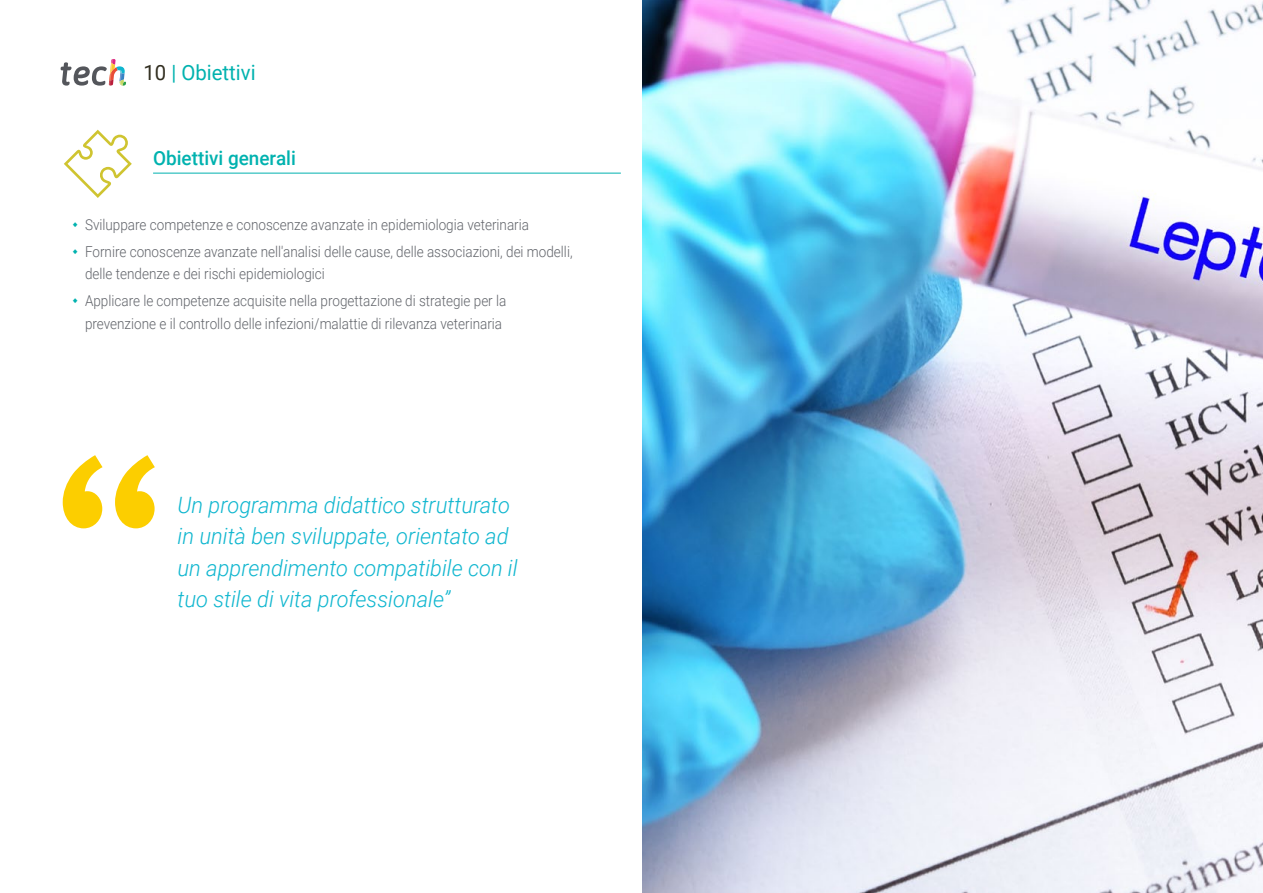
<style>
.page{position:relative;width:1263px;height:893px;background:#fff}
.page>*{position:absolute;margin:0;border:0;box-sizing:border-box;transform-origin:0 0}
.t1{font:italic 300 22.5px/31.5px "Roboto";color:#0fb6cf}
.t2{font:21px "Roboto";color:#00b2af}
.t3{font:500 19.5px "Roboto";color:#00b2af}
.t4{font:300 15px/26.7px "Roboto";color:#61646a;scale:.9 1}
.s1{color:#312e20}
</style>
<div class="page">
<hr style="left:153px;top:173px;width:468px;height:1px;background:#00b2af">
<svg style="left:64px;top:130px;width:68px;height:68px"></svg>
<img style="left:642px;top:0;width:621px;height:893px">
<svg style="left:61px;top:59px;width:65px;height:27px"></svg>
<svg style="left:63px;top:455px;width:92px;height:73px"></svg>
<h2 class="t2" style="left:144px;top:57px;width:114px"><span class="s1">10</span> | Obiettivi</h2>
<h3 class="t3" style="left:153px;top:144px;width:144px">Obiettivi generali</h3>
<p class="t4" style="left:85px;top:211px;width:543px">Sviluppare competenze e conoscenze avanzate in epidemiologia veterinaria<br>Fornire conoscenze avanzate nell'analisi delle cause, delle associazioni, dei modelli,</p>
<p class="t4" style="left:85px;top:260px;width:470px">delle tendenze e dei rischi epidemiologici<br>Applicare le competenze acquisite nella progettazione di strategie per la</p>
<p class="t4" style="left:85px;top:309px;width:465px">prevenzione e il controllo delle infezioni/malattie di rilevanza veterinaria</p>
<h1 class="t1" style="left:178px;top:488px;width:342px">Un programma didattico strutturato in unità ben sviluppate, orientato ad un apprendimento compatibile con il tuo stile di vita professionale”</h1>
</div>
